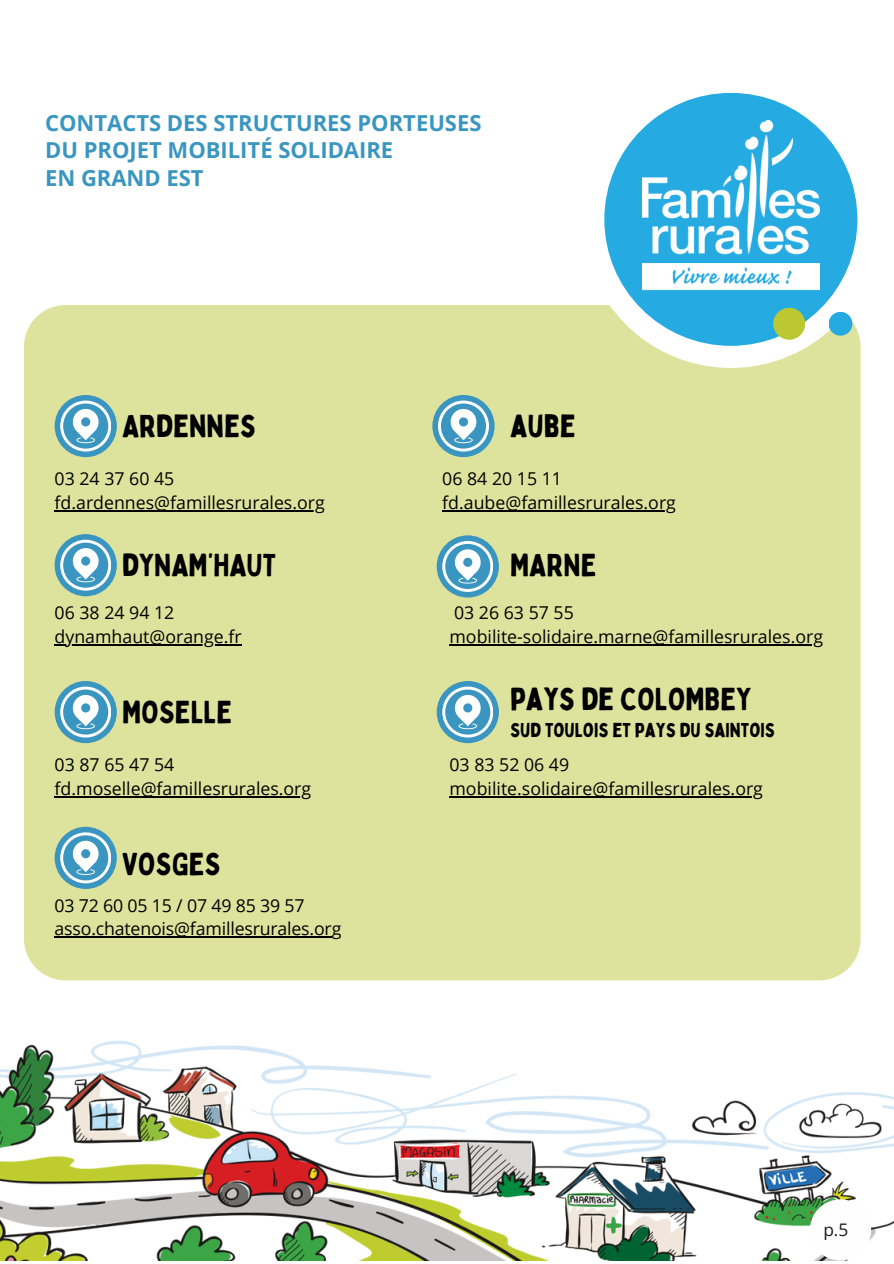
<style>
.page{position:relative;width:894px;height:1264px;background:#fff}
.page>*{position:absolute;margin:0;border:0;box-sizing:border-box;transform-origin:0 0}
.t1{font:31.2px "Bobby Jones";color:#000}
.t2{font:700 22.05px/27.5px "Open Sans";color:#3a96c0}
.t3{font:19.65px "Bobby Jones";color:#000}
.t4{font:17.7px "Open Sans";color:#000}
.t5{font:17.25px "Open Sans";color:#1a1a1a}
</style>
<div class="page">
<div style="left:24px;top:305px;width:836px;height:675px;background:#dde39c"></div>
<img style="left:0;top:1040px;width:893px;height:220px">
<div style="left:55px;top:395px;width:62px;height:62px;background:#3a96c0;border-radius:50%"></div>
<svg style="left:60px;top:400px;width:51px;height:51px"></svg>
<div style="left:432px;top:395px;width:62px;height:62px;background:#3a96c0;border-radius:50%"></div>
<svg style="left:438px;top:400px;width:50px;height:51px"></svg>
<div style="left:55px;top:534px;width:62px;height:62px;background:#3a96c0;border-radius:50%"></div>
<svg style="left:60px;top:539px;width:51px;height:51px"></svg>
<hr style="left:449px;top:796px;width:72px;height:1px;background:#000">
<hr style="left:521px;top:796px;width:241px;height:1px;background:#000">
<div style="left:436px;top:535px;width:62px;height:62px;background:#3a96c0;border-radius:50%"></div>
<svg style="left:442px;top:541px;width:51px;height:50px"></svg>
<div style="left:55px;top:681px;width:62px;height:62px;background:#3a96c0;border-radius:50%"></div>
<svg style="left:60px;top:686px;width:51px;height:51px"></svg>
<div style="left:436px;top:681px;width:62px;height:62px;background:#3a96c0;border-radius:50%"></div>
<svg style="left:442px;top:686px;width:51px;height:51px"></svg>
<div style="left:55px;top:826px;width:62px;height:63px;background:#3a96c0;border-radius:50%"></div>
<svg style="left:60px;top:832px;width:51px;height:51px"></svg>
<hr style="left:55px;top:510px;width:270px;height:1px;background:#000">
<hr style="left:449px;top:644px;width:203px;height:1px;background:#000">
<hr style="left:652px;top:644px;width:170px;height:1px;background:#000">
<hr style="left:55px;top:644px;width:187px;height:1px;background:#000">
<hr style="left:55px;top:796px;width:256px;height:1px;background:#000">
<hr style="left:55px;top:936px;width:276px;height:2px;background:#000">
<hr style="left:442px;top:510px;width:233px;height:1px;background:#000">
<div style="left:582px;top:71px;width:297px;height:297px;background:#fff;border-radius:50%"></div>
<div style="left:604px;top:93px;width:253px;height:253px;background:#25aae1;border-radius:50%"></div>
<div style="left:773px;top:308px;width:32px;height:32px;background:#bcc832;border-radius:50%"></div>
<div style="left:828px;top:312px;width:24px;height:24px;background:#25aae1;border-radius:50%"></div>
<img style="left:642px;top:121px;width:176px;height:170px">
<div style="left:809px;top:1199px;width:61px;height:61px;background:#fffefe;border-radius:50%"></div>
<p class="t2" style="left:45px;top:109px;width:438px">CONTACTS DES STRUCTURES PORTEUSES<br>DU PROJET MOBILITÉ SOLIDAIRE<br>EN GRAND EST</p>
<p class="t1" style="left:122px;top:406px;width:135px">ARDENNES</p>
<p class="t4" style="left:55px;top:466px;width:121px">03 24 37 60 45</p>
<p class="t4" style="left:55px;top:490px;width:271px">fd.ardennes@famillesrurales.org</p>
<p class="t1" style="left:122px;top:545px;width:155px">DYNAM’HAUT</p>
<p class="t4" style="left:55px;top:600px;width:121px">06 38 24 94 12</p>
<p class="t4" style="left:55px;top:623px;width:188px">dynamhaut@orange.fr</p>
<h1 class="t1" style="left:122px;top:692px;width:112px">MOSELLE</h1>
<p class="t4" style="left:55px;top:752px;width:121px">03 87 65 47 54</p>
<p class="t4" style="left:55px;top:776px;width:258px">fd.moselle@famillesrurales.org</p>
<p class="t1" style="left:122px;top:844px;width:100px">VOSGES</p>
<h2 class="t4" style="left:55px;top:892px;width:251px">03 72 60 05 15 / 07 49 85 39 57</h2>
<p class="t4" style="left:55px;top:916px;width:288px">asso.chatenois@famillesrurales.org</p>
<p class="t1" style="left:510px;top:406px;width:67px">AUBE</p>
<p class="t4" style="left:442px;top:466px;width:121px">06 84 20 15 11</p>
<h1 class="t4" style="left:442px;top:490px;width:235px">fd.aube@famillesrurales.org</h1>
<h2 class="t1" style="left:510px;top:545px;width:88px">MARNE</h2>
<p class="t4" style="left:454px;top:600px;width:121px">03 26 63 57 55</p>
<p class="t4" style="left:449px;top:623px;width:375px">mobilite-solidaire.marne@famillesrurales.org</p>
<h1 class="t1" style="left:510px;top:679px;width:242px">PAYS DE COLOMBEY</h1>
<p class="t3" style="left:510px;top:718px;width:266px">SUD TOULOIS ET PAYS DU SAINTOIS</p>
<h3 class="t4" style="left:449px;top:752px;width:121px">03 83 52 06 49</h3>
<p class="t4" style="left:449px;top:776px;width:315px">mobilite.solidaire@famillesrurales.org</p>
<p class="t5" style="left:823px;top:1217px;width:27px">p.5</p>
</div>
